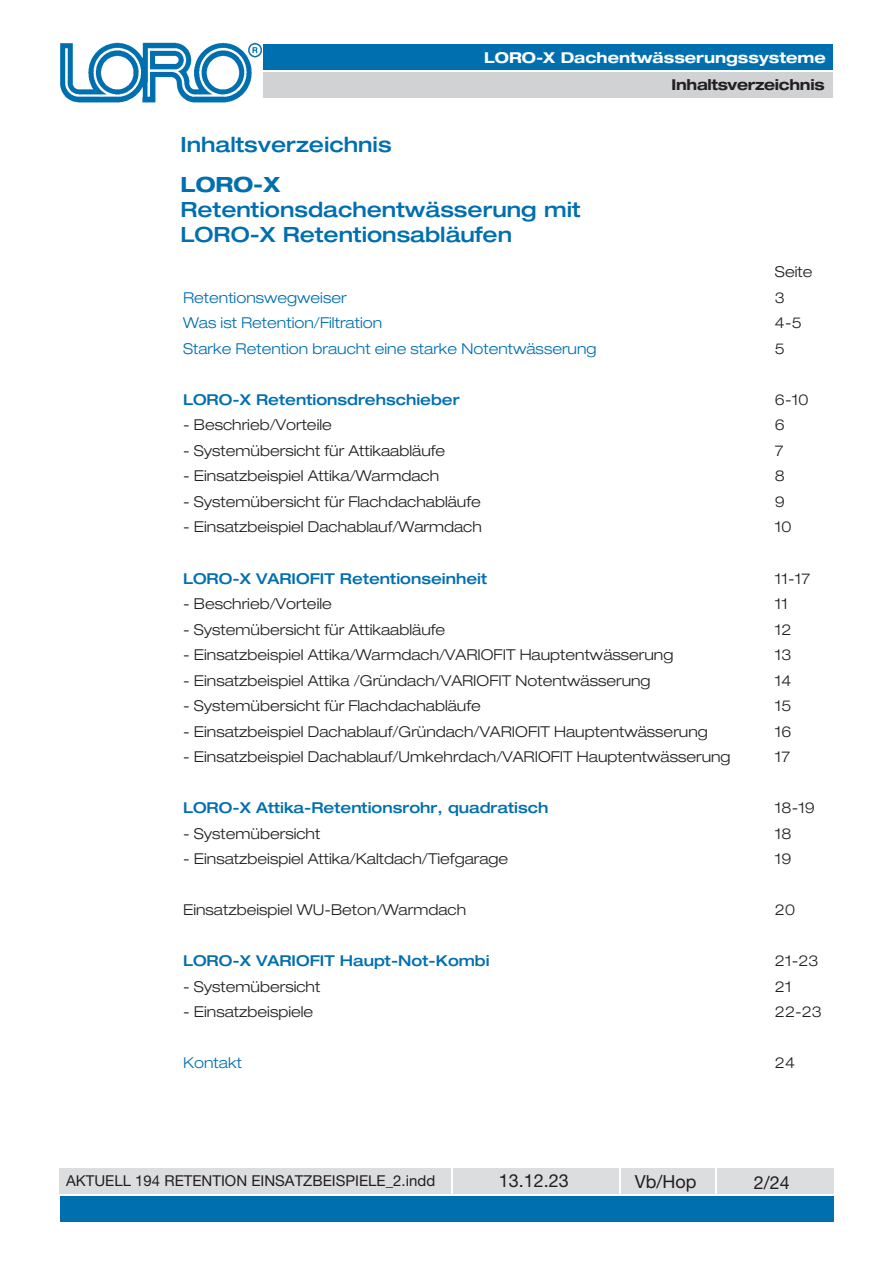
<style>
.page{position:relative;width:893px;height:1263px;background:#fff}
.page>*{position:absolute;margin:0;border:0;box-sizing:border-box;transform-origin:0 0}
.t1{font:500 expanded 21px/25.2px "Helvetica Neue LT Std";color:#006faf}
.t2{font:700 expanded 21px "Helvetica Neue LT Std";color:#006faf}
.t3{font:18px "Helvetica Neue LT Std";color:#231f20}
.t4{font:300 expanded 15px "Helvetica Neue LT Std";color:#231f20}
.t5{font:500 expanded 15px "Helvetica Neue LT Std";color:#006faf}
.t6{font:300 expanded 15px "Helvetica Neue LT Std";color:#006faf}
.t7{font:15px "Helvetica Neue LT Std";color:#231f20}
.t8{font:700 expanded 15px "Helvetica Neue LT Std";color:#fff}
.t9{font:700 expanded 15px "Helvetica Neue LT Std";letter-spacing:-.02em;color:#231f20}
</style>
<div class="page">
<div style="left:263px;top:45px;width:569px;height:25px;background:#006faf"></div>
<div style="left:263px;top:72px;width:569px;height:26px;background:#d1d2d4"></div>
<img style="left:60px;top:42px;width:202px;height:61px">
<div style="left:60px;top:1196px;width:774px;height:26px;background:#006faf"></div>
<div style="left:60px;top:1168px;width:391px;height:25px;background:#dcdddf"></div>
<div style="left:453px;top:1168px;width:166px;height:25px;background:#dcdddf"></div>
<div style="left:621px;top:1168px;width:94px;height:25px;background:#dcdddf"></div>
<div style="left:717px;top:1168px;width:117px;height:25px;background:#dcdddf"></div>
<p class="t8" style="left:484px;top:48px;width:343px">LORO-X Dachentwässerungssysteme</p>
<h1 class="t1" style="left:181px;top:132px;width:213px">Inhaltsverzeichnis</h1>
<h1 class="t2" style="left:181px;top:170px;width:101px">LORO-X</h1>
<h1 class="t1" style="left:181px;top:196px;width:402px">Retentionsdachentwässerung mit<br>LORO-X Retentionsabläufen</h1>
<p class="t9" style="left:671px;top:75px;width:155px">Inhaltsverzeichnis</p>
<p class="t4" style="left:775px;top:263px;width:39px">Seite</p>
<p class="t6" style="left:183px;top:288px;width:165px">Retentionswegweiser</p>
<p class="t4" style="left:775px;top:288px;width:12px">3</p>
<p class="t6" style="left:183px;top:314px;width:201px">Was ist Retention/Filtration</p>
<p class="t4" style="left:775px;top:314px;width:28px">4-5</p>
<p class="t6" style="left:183px;top:339px;width:415px">Starke Retention braucht eine starke Notentwässerung</p>
<p class="t4" style="left:775px;top:339px;width:12px">5</p>
<p class="t5" style="left:183px;top:390px;width:278px">LORO-X Retentionsdrehschieber</p>
<p class="t4" style="left:775px;top:390px;width:35px">6-10</p>
<p class="t4" style="left:183px;top:416px;width:150px">- Beschrieb/Vorteile</p>
<p class="t4" style="left:775px;top:416px;width:12px">6</p>
<p class="t4" style="left:183px;top:441px;width:264px">- Systemübersicht für Attikaabläufe</p>
<p class="t4" style="left:775px;top:441px;width:10px">7</p>
<p class="t4" style="left:183px;top:467px;width:258px">- Einsatzbeispiel Attika/Warmdach</p>
<p class="t4" style="left:775px;top:467px;width:12px">8</p>
<p class="t4" style="left:183px;top:492px;width:299px">- Systemübersicht für Flachdachabläufe</p>
<p class="t4" style="left:775px;top:492px;width:12px">9</p>
<p class="t4" style="left:183px;top:518px;width:300px">- Einsatzbeispiel Dachablauf/Warmdach</p>
<p class="t4" style="left:775px;top:518px;width:18px">10</p>
<p class="t5" style="left:183px;top:568px;width:306px">LORO-X VARIOFIT Retentionseinheit</p>
<p class="t4" style="left:775px;top:569px;width:37px">11-17</p>
<p class="t4" style="left:183px;top:594px;width:150px">- Beschrieb/Vorteile</p>
<p class="t4" style="left:775px;top:594px;width:15px">11</p>
<p class="t4" style="left:183px;top:620px;width:264px">- Systemübersicht für Attikaabläufe</p>
<p class="t4" style="left:775px;top:620px;width:18px">12</p>
<p class="t4" style="left:183px;top:645px;width:492px">- Einsatzbeispiel Attika/Warmdach/VARIOFIT Hauptentwässerung</p>
<p class="t4" style="left:775px;top:645px;width:18px">13</p>
<p class="t4" style="left:183px;top:671px;width:469px">- Einsatzbeispiel Attika /Gründach/VARIOFIT Notentwässerung</p>
<p class="t4" style="left:775px;top:671px;width:18px">14</p>
<p class="t4" style="left:183px;top:696px;width:299px">- Systemübersicht für Flachdachabläufe</p>
<p class="t4" style="left:775px;top:696px;width:18px">15</p>
<p class="t4" style="left:183px;top:722px;width:526px">- Einsatzbeispiel Dachablauf/Gründach/VARIOFIT Hauptentwässerung</p>
<p class="t4" style="left:775px;top:722px;width:18px">16</p>
<p class="t4" style="left:183px;top:747px;width:549px">- Einsatzbeispiel Dachablauf/Umkehrdach/VARIOFIT Hauptentwässerung</p>
<p class="t4" style="left:775px;top:747px;width:17px">17</p>
<p class="t5" style="left:183px;top:798px;width:367px">LORO-X Attika-Retentionsrohr, quadratisch</p>
<p class="t4" style="left:775px;top:799px;width:42px">18-19</p>
<p class="t4" style="left:183px;top:824px;width:139px">- Systemübersicht</p>
<p class="t4" style="left:775px;top:824px;width:18px">18</p>
<p class="t4" style="left:183px;top:850px;width:327px">- Einsatzbeispiel Attika/Kaltdach/Tiefgarage</p>
<p class="t4" style="left:775px;top:850px;width:18px">19</p>
<p class="t4" style="left:183px;top:901px;width:285px">Einsatzbeispiel WU-Beton/Warmdach</p>
<p class="t4" style="left:775px;top:901px;width:22px">20</p>
<p class="t5" style="left:183px;top:951px;width:308px">LORO-X VARIOFIT Haupt-Not-Kombi</p>
<p class="t4" style="left:775px;top:952px;width:45px">21-23</p>
<p class="t4" style="left:183px;top:977px;width:139px">- Systemübersicht</p>
<p class="t4" style="left:775px;top:977px;width:18px">21</p>
<p class="t4" style="left:183px;top:1003px;width:132px">- Einsatzbeispiele</p>
<p class="t4" style="left:775px;top:1003px;width:48px">22-23</p>
<p class="t6" style="left:183px;top:1054px;width:60px">Kontakt</p>
<p class="t4" style="left:775px;top:1054px;width:22px">24</p>
<p class="t7" style="left:66px;top:1172px;width:371px">AKTUELL 194 RETENTION EINSATZBEISPIELE_2.indd</p>
<p class="t3" style="left:499px;top:1170px;width:72px">13.12.23</p>
<p class="t3" style="left:635px;top:1170px;width:63px">Vb/Hop</p>
<p class="t3" style="left:754px;top:1172px;width:38px">2/24</p>
</div>
